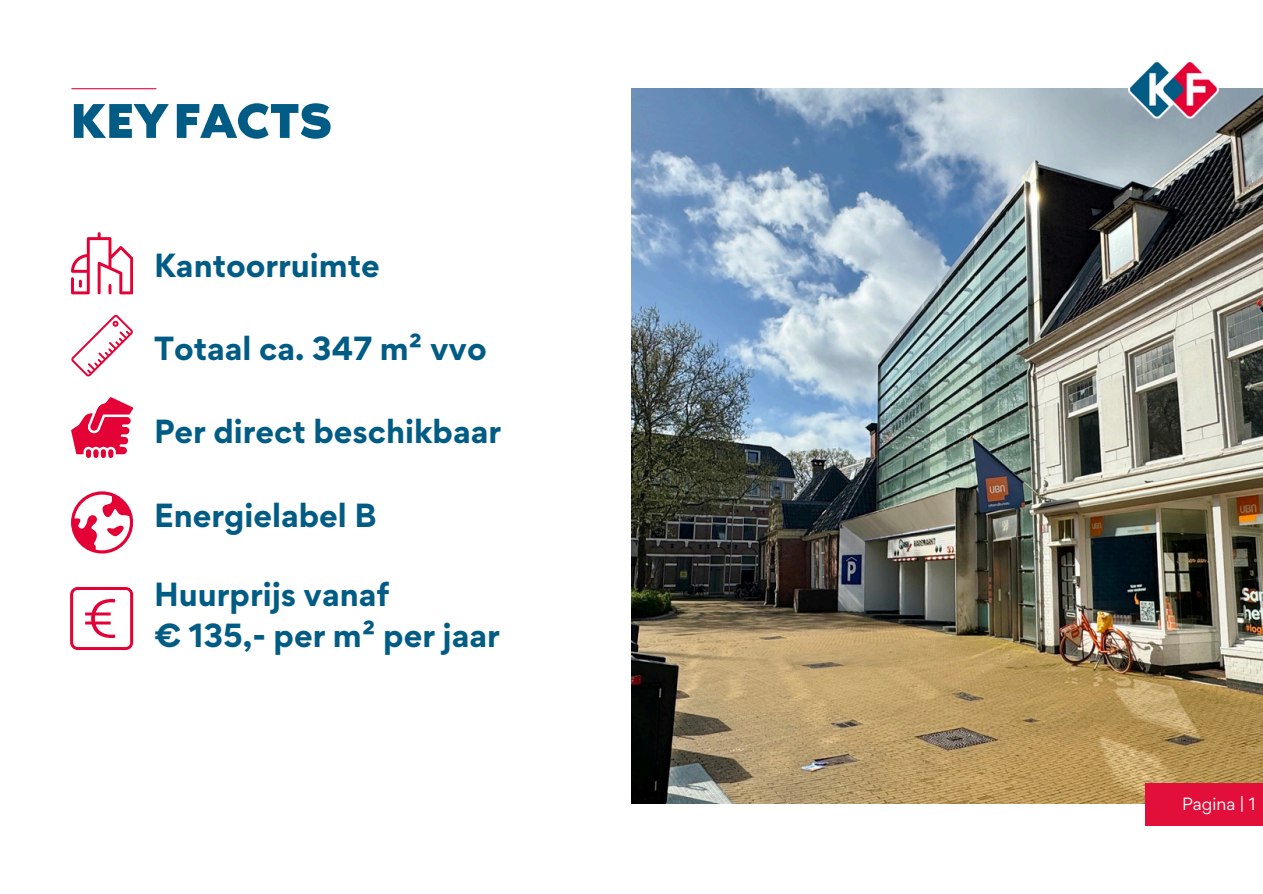
<style>
.page{position:relative;width:1263px;height:894px;background:#fff}
.page>*{position:absolute;margin:0;border:0;box-sizing:border-box;transform-origin:0 0}
.t1{font:61.35px "RTL Media Pro Medium";color:#005c84}
.t2{font:700 29.85px/41.7px "Gordita";color:#005c84}
.t3{font:15.75px "Gordita";color:#fff}
</style>
<div class="page">
<hr style="left:72px;top:88px;width:84px;height:1px;background:#e10f3a">
<img style="left:631px;top:88px;width:632px;height:714px">
<img style="left:1128px;top:62px;width:90px;height:57px">
<div style="left:1146px;top:782px;width:117px;height:43px;background:#e10f3a"></div>
<svg style="left:71px;top:491px;width:62px;height:62px"></svg>
<svg style="left:71px;top:315px;width:62px;height:61px"></svg>
<svg style="left:70px;top:587px;width:63px;height:62px"></svg>
<svg style="left:71px;top:397px;width:62px;height:60px"></svg>
<svg style="left:71px;top:232px;width:62px;height:62px"></svg>
<p class="t1" style="left:71px;top:94px;width:262px">KEYFACTS</p>
<p class="t2" style="left:154px;top:244px;width:227px">Kantoorruimte</p>
<p class="t2" style="left:154px;top:327px;width:334px">Totaal ca. 347 m² vvo</p>
<p class="t2" style="left:154px;top:410px;width:349px">Per direct beschikbaar</p>
<p class="t2" style="left:154px;top:493px;width:224px">Energielabel B</p>
<h2 class="t2" style="left:154px;top:572px;width:347px">Huurprijs vanaf<br>€ 135,- per m² per jaar</h2>
<p class="t3" style="left:1182px;top:793px;width:75px">Pagina | 1</p>
</div>
